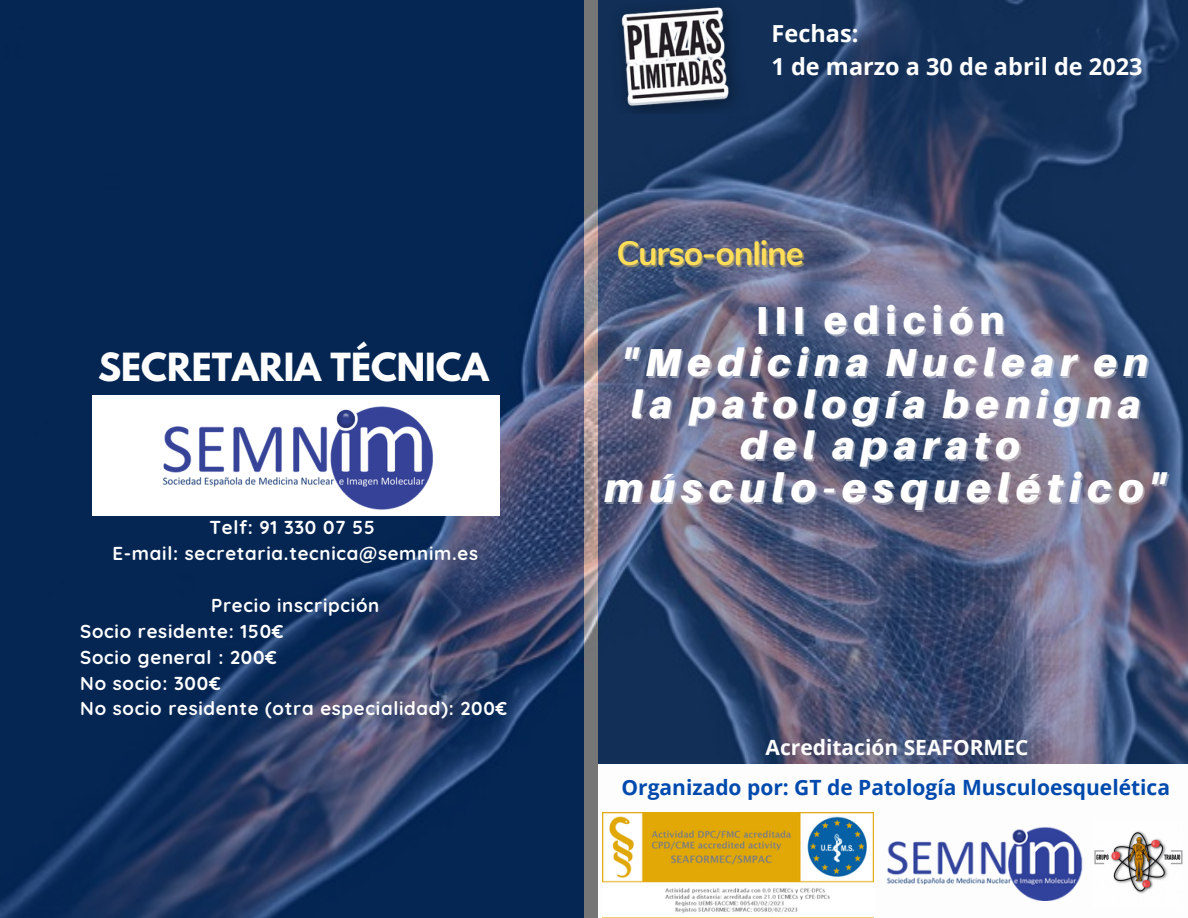
<style>
.page{position:relative;width:1188px;height:918px;background:#fff}
.page>*{position:absolute;margin:0;border:0;box-sizing:border-box;transform-origin:0 0}
.t1{font:italic 900 40.5px "Aileron";letter-spacing:.155em;color:#fff}
.t2{font:italic 900 39px/41.7px "Aileron";letter-spacing:.155em;color:#fff;text-align:center}
.t3{font:700 34.35px "League Spartan";color:#fff}
.t4{font:700 33.9px "Nunito";letter-spacing:-.035em;color:#ffde59}
.t5{font:700 23.55px/32.7px "Open Sans";color:#fff}
.t6{font:700 21px "Open Sans";color:#004aad}
.t7{font:700 21px "Open Sans";color:#fdfdfd}
.t8{font:700 18.75px/25.8px "Quicksand";letter-spacing:.04em;color:#fff}
.t9{font:700 18.75px "Quicksand";letter-spacing:.04em;color:#fdfdfd}
.s1{font-style:normal}
.s2{color:rgb(255 255 255/.4)}
</style>
<div class="page">
<img style="left:0;top:0;width:1188px;height:918px">
<div style="left:598px;top:764px;width:590px;height:154px;background:#fdfdfd"></div>
<img style="left:886px;top:827px;width:197px;height:73px">
<div style="left:92px;top:396px;width:407px;height:120px;background:#fff"></div>
<img style="left:600px;top:0;width:155px;height:114px">
<img style="left:1094px;top:831px;width:89px;height:63px">
<img style="left:78px;top:362px;width:396px;height:170px">
<img style="left:602px;top:813px;width:271px;height:105px">
<h3 class="t3" style="left:98px;top:350px;width:392px">SECRETARIA TÉCNICA</h3>
<p class="t8" style="left:210px;top:514px;width:167px">Telf: 91 330 07 55</p>
<p class="t9" style="left:112px;top:541px;width:367px">E-mail: secretaria.tecnica@semnim.es</p>
<p class="t8" style="left:80px;top:592px;width:429px;text-indent:131px">Precio inscripción<br>Socio residente: 150€<br>Socio general : 200€<br>No socio: 300€<br>No socio residente (otra especialidad): 200€</p>
<p class="t5" style="left:772px;top:17px;width:372px">Fechas:<br>1 de marzo a 30 de abril de 2023</p>
<h3 class="t4" style="left:616px;top:231px;width:189px">Curso-online</h3>
<h2 class="t2" style="left:625px;top:299px;width:527px"><span class="s1">III edición<br></span><span class="s2">"</span>Medicina Nuclear <span class="s2">en </span>la patología benigna del aparato</h2>
<h1 class="t1" style="left:604px;top:463px;width:565px">músculo-esquelético"</h1>
<p class="t7" style="left:766px;top:733px;width:264px">Acreditación SEAFORMEC</p>
<p class="t6" style="left:621px;top:772px;width:550px">Organizado por: GT de Patología Musculoesquelética</p>
</div>
